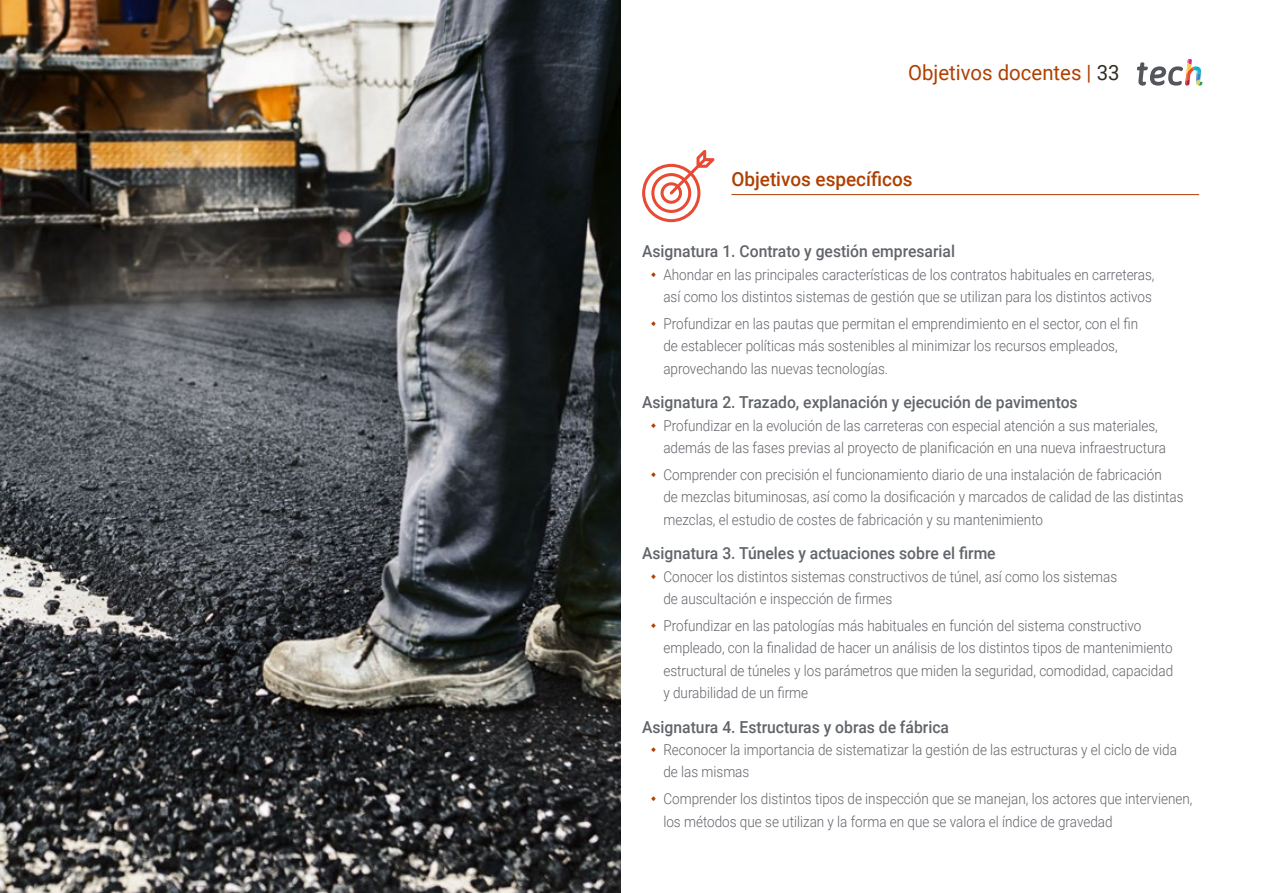
<style>
.page{position:relative;width:1263px;height:893px;background:#fff}
.page>*{position:absolute;margin:0;border:0;box-sizing:border-box;transform-origin:0 0}
.t1{font:21px "Roboto";color:#af4000}
.t2{font:500 19.5px "Roboto";color:#af4000}
.t3{font:500 16.5px "Roboto";color:#61646a;scale:.95 1}
.t4{font:300 15px/22.5px "Roboto";color:#61646a;scale:.9 1}
.s1{color:#312e20}
</style>
<div class="page">
<img style="left:0;top:0;width:621px;height:893px">
<svg style="left:642px;top:150px;width:72px;height:72px"></svg>
<hr style="left:731px;top:194px;width:468px;height:1px;background:#af4000">
<svg style="left:1137px;top:59px;width:65px;height:27px"></svg>
<h1 class="t1" style="left:908px;top:57px;width:213px">Objetivos docentes | <span class="s1">33</span></h1>
<h2 class="t2" style="left:731px;top:166px;width:183px">Objetivos específicos</h2>
<p class="t3" style="left:642px;top:240px;width:331px">Asignatura 1. Contrato y gestión empresarial</p>
<p class="t4" style="left:663px;top:263px;width:547px">Ahondar en las principales características de los contratos habituales en carreteras, así como los distintos sistemas de gestión que se utilizan para los distintos activos</p>
<p class="t4" style="left:663px;top:312px;width:529px">Profundizar en las pautas que permitan el emprendimiento en el sector, con el fin de establecer políticas más sostenibles al minimizar los recursos empleados, aprovechando las nuevas tecnologías.</p>
<p class="t3" style="left:642px;top:391px;width:460px">Asignatura 2. Trazado, explanación y ejecución de pavimentos</p>
<p class="t4" style="left:663px;top:413px;width:560px">Profundizar en la evolución de las carreteras con especial atención a sus materiales, además de las fases previas al proyecto de planificación en una nueva infraestructura</p>
<p class="t4" style="left:663px;top:463px;width:579px">Comprender con precisión el funcionamiento diario de una instalación de fabricación<br>de mezclas bituminosas, así como la dosificación y marcados de calidad de las distintas mezclas, el estudio de costes de fabricación y su mantenimiento</p>
<p class="t3" style="left:642px;top:542px;width:374px">Asignatura 3. Túneles y actuaciones sobre el firme</p>
<p class="t4" style="left:663px;top:564px;width:506px">Conocer los distintos sistemas constructivos de túnel, así como los sistemas de auscultación e inspección de firmes</p>
<p class="t4" style="left:663px;top:614px;width:568px">Profundizar en las patologías más habituales en función del sistema constructivo empleado, con la finalidad de hacer un análisis de los distintos tipos de mantenimiento estructural de túneles y los parámetros que miden la seguridad, comodidad, capacidad y durabilidad de un firme</p>
<p class="t3" style="left:642px;top:715px;width:325px">Asignatura 4. Estructuras y obras de fábrica</p>
<p class="t4" style="left:663px;top:738px;width:572px">Reconocer la importancia de sistematizar la gestión de las estructuras y el ciclo de vida de las mismas</p>
<p class="t4" style="left:663px;top:787px;width:589px">Comprender los distintos tipos de inspección que se manejan, los actores que intervienen, los métodos que se utilizan y la forma en que se valora el índice de gravedad</p>
</div>
